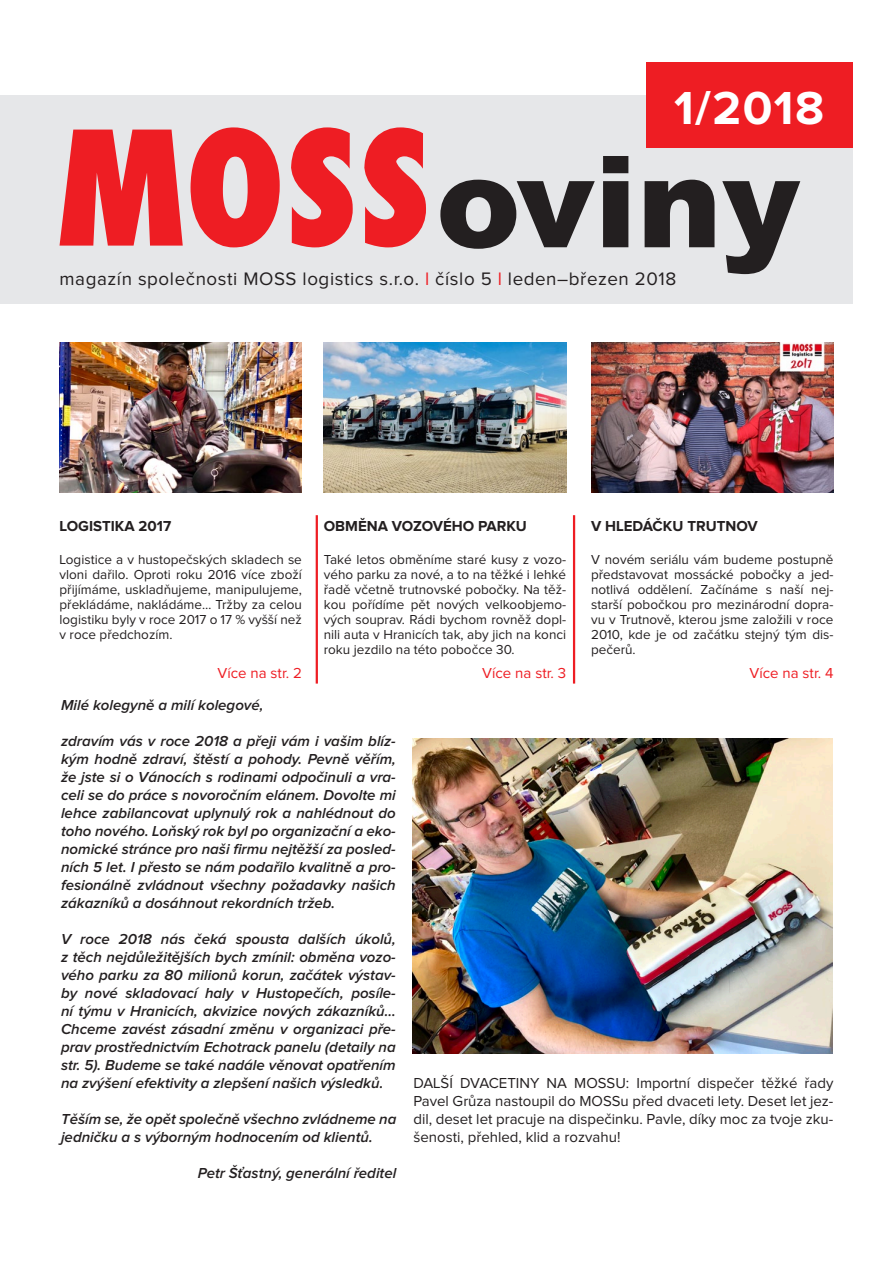
<style>
.page{position:relative;width:893px;height:1263px;background:#fff}
.page>*{position:absolute;margin:0;border:0;box-sizing:border-box;transform-origin:0 0}
.t1{font:900 127.5px "Arial";color:#231f20}
.t2{font:700 48px "Proxima Nova";color:#fff}
.t3{font:18.75px "Proxima Nova";letter-spacing:.03em;color:#231f20}
.t4{font:italic 600 15px/18px "Proxima Nova";color:#231f20;text-align:justify}
.t5{font:15px/18px "Proxima Nova";color:#231f20;text-align:justify}
.t6{font:700 15px "Proxima Nova";color:#231f20}
.t7{font:15px "Proxima Nova";color:#ee1d23}
.t8{font:13.5px/15px "Proxima Nova";color:#231f20;text-align:justify}
.s1{color:#ee1d23}
</style>
<div class="page">
<div style="left:0;top:96px;width:853px;height:208px;background:#e6e7e9"></div>
<div style="left:646px;top:62px;width:207px;height:85px;background:#ee1d23"></div>
<hr style="left:316px;top:515px;width:2px;height:169px;background:#ee1d23">
<hr style="left:573px;top:515px;width:2px;height:169px;background:#ee1d23">
<img style="left:591px;top:342px;width:242px;height:150px">
<img style="left:60px;top:342px;width:242px;height:150px">
<img style="left:324px;top:342px;width:242px;height:150px">
<img style="left:413px;top:738px;width:420px;height:315px">
<svg style="left:60px;top:127px;width:366px;height:120px"></svg>
<p class="t2" style="left:674px;top:86px;width:152px">1/2018</p>
<p class="t1" style="left:436px;top:109px;width:366px">oviny</p>
<p class="t3" style="left:60px;top:270px;width:618px">magazín společnosti MOSS logistics s.r.o. <span class="s1">l</span> číslo 5 <span class="s1">l</span> leden–březen 2018</p>
<p class="t6" style="left:60px;top:519px;width:113px">LOGISTIKA 2017</p>
<p class="t8" style="left:60px;top:553px;width:244px">Logistice a v hustopečských skladech se vloni dařilo. Oproti roku 2016 více zboží přijímáme, uskladňujeme, manipulujeme, překládáme, nakládáme… Tržby za celou logistiku byly v roce 2017 o 17 % vyšší než v roce předchozím.</p>
<p class="t7" style="left:218px;top:666px;width:86px">Více na str. 2</p>
<p class="t6" style="left:324px;top:519px;width:205px">OBMĚNA VOZOVÉHO PARKU</p>
<p class="t8" style="left:324px;top:553px;width:244px">Také letos obměníme staré kusy z vozo&shy;vého parku za nové, a to na těžké i lehké řadě včetně trutnovské pobočky. Na těž&shy;kou pořídíme pět nových velkoobjemo&shy;vých souprav. Rádi bychom rovněž dopl&shy;nili auta v Hranicích tak, aby jich na konci roku jezdilo na této pobočce 30.</p>
<p class="t7" style="left:482px;top:666px;width:85px">Více na str. 3</p>
<p class="t6" style="left:591px;top:519px;width:168px">V HLEDÁČKU TRUTNOV</p>
<p class="t8" style="left:591px;top:553px;width:244px">V novém seriálu vám budeme postupně představovat mossácké pobočky a jed&shy;notlivá oddělení. Začínáme s naší nej&shy;starší pobočkou pro mezinárodní dopra&shy;vu v Trutnově, kterou jsme založili v roce 2010, kde je od začátku stejný tým dis&shy;pečerů.</p>
<p class="t7" style="left:749px;top:666px;width:85px">Více na str. 4</p>
<p class="t4" style="left:61px;top:696px;width:204px">Milé kolegyně a milí kolegové,</p>
<p class="t4" style="left:61px;top:732px;width:336px">zdravím vás v roce 2018 a přeji vám i vašim blíz&shy;kým hodně zdraví, štěstí a pohody. Pevně věřím, že jste si o Vánocích s rodinami odpočinuli a vra&shy;celi se do práce s novoročním elánem. Dovolte mi lehce zabilancovat uplynulý rok a nahlédnout do toho nového. Loňský rok byl po organizační a eko&shy;nomické stránce pro naši firmu nejtěžší za posled&shy;ních 5 let. I přesto se nám podařilo kvalitně a pro&shy;fesionálně zvládnout všechny požadavky našich zákazníků a dosáhnout rekordních tržeb.</p>
<p class="t4" style="left:61px;top:930px;width:336px">V roce 2018 nás čeká spousta dalších úkolů, z těch nejdůležitějších bych zmínil: obměna vozo&shy;vého parku za 80 milionů korun, začátek výstav&shy;by nové skladovací haly v Hustopečích, posíle&shy;ní týmu v Hranicích, akvizice nových zákazníků… Chceme zavést zásadní změnu v organizaci pře&shy;prav prostřednictvím Echotrack panelu (detaily na str. 5). Budeme se také nadále věnovat opatřením na zvýšení efektivity a zlepšení našich výsledků.</p>
<p class="t4" style="left:61px;top:1110px;width:337px">Těším se, že opět společně všechno zvládneme na jedničku a s výborným hodnocením od klientů.</p>
<p class="t4" style="left:198px;top:1164px;width:200px">Petr Šťastný, generální ředitel</p>
<p class="t5" style="left:413px;top:1074px;width:422px">DALŠÍ DVACETINY NA MOSSU: Importní dispečer těžké řady Pavel Grůza nastoupil do MOSSu před dvaceti lety. Deset let jez&shy;dil, deset let pracuje na dispečinku. Pavle, díky moc za tvoje zku&shy;šenosti, přehled, klid a rozvahu!</p>
</div>
